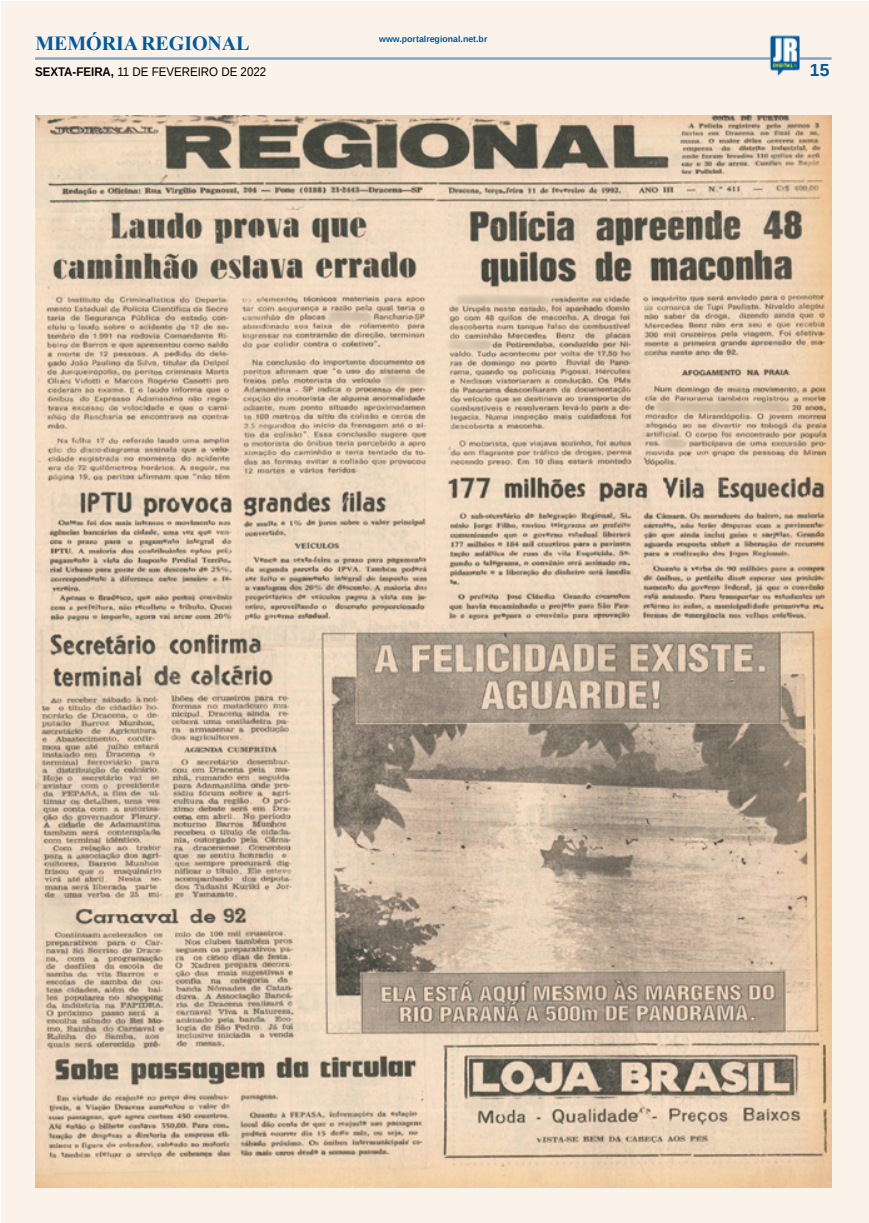
<style>
.page{position:relative;width:869px;height:1223px;background:#fff}
.page>*{position:absolute;margin:0;border:0;box-sizing:border-box;transform-origin:0 0}
.TITULO_PG{font:700 20px "Times New Roman";letter-spacing:-.005em;color:#005a9e}
.TÍTULO{font:700 17.5px "Liberation Sans";color:#005a9e}
.DATA_PG{font:12.5px "Liberation Sans";color:#000;scale:.92 1}
.DATA_PG-2{font:700 8.75px "Liberation Sans";color:#005a9e}
.s1{font-weight:700}
</style>
<div class="page">
<div style="left:1px;top:1px;width:866px;height:1221px;background:#fbf3ea"></div>
<hr style="left:35px;top:57px;width:796px;height:3px;background:#005a9e">
<img style="left:769px;top:36px;width:30px;height:40px">
<img style="left:35px;top:115px;width:796px;height:1072px">
<p class="TITULO_PG" style="left:35px;top:28px;width:215px">MEMÓRIA REGIONAL</p>
<p class="DATA_PG" style="left:35px;top:65px;width:252px"><span class="s1">SEXTA-FEIRA,</span> 11 DE FEVEREIRO DE 2022</p>
<p class="DATA_PG-2" style="left:379px;top:33px;width:110px">www.portalregional.net.br</p>
<p class="TÍTULO" style="left:809px;top:58px;width:21px">15</p>
</div>
